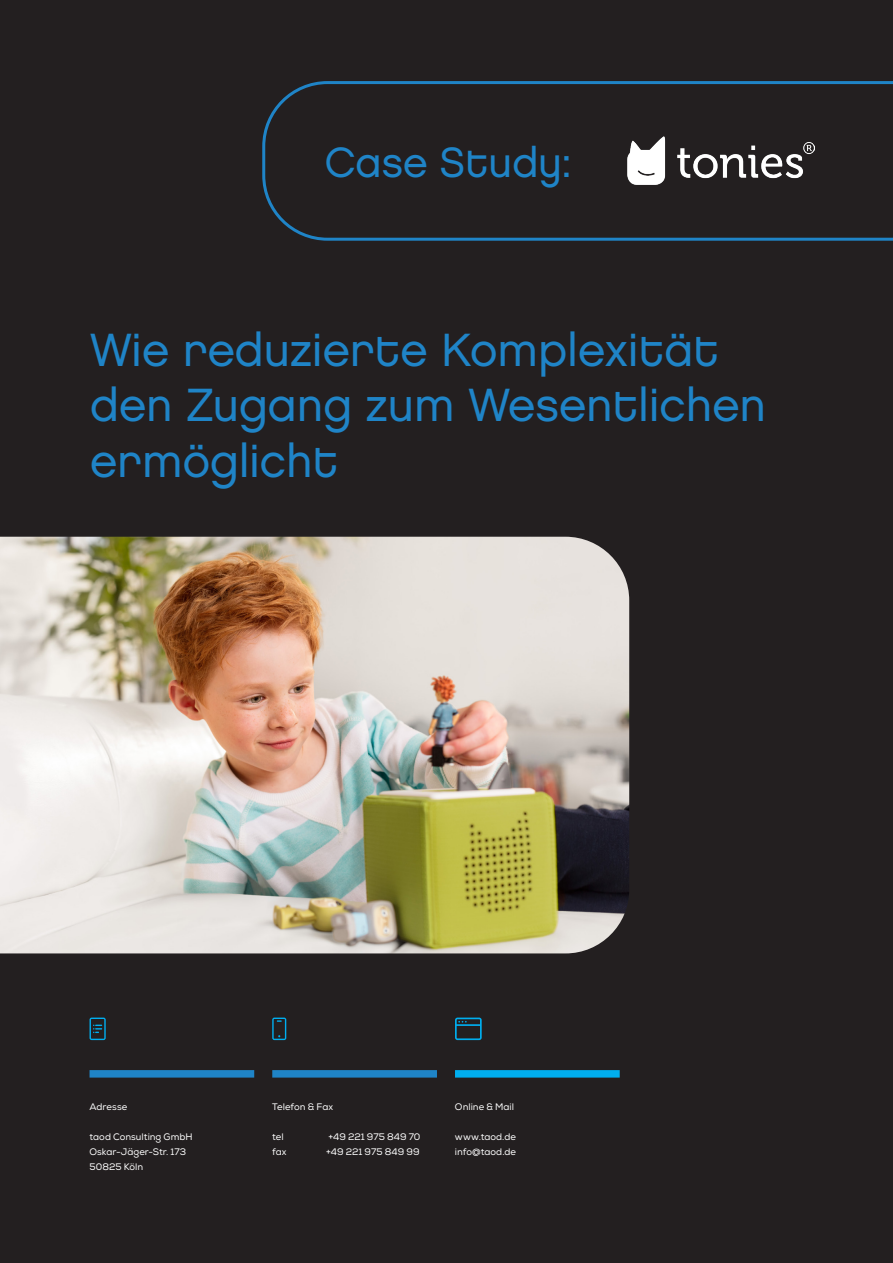
<style>
.page{position:relative;width:893px;height:1263px;background:#231f20}
.page>*{position:absolute;margin:0;border:0;box-sizing:border-box;transform-origin:0 0}
.t1{font:46.5px/55.8px "Chalet London Nineteen Eighty";color:#1f84c7}
.t2{font:42px "Chalet London Nineteen Eighty";color:#1f84c7}
.Small_Text_6_10_Left{font:9px "Nexa";letter-spacing:.005em;color:#fff}
</style>
<div class="page">
<svg style="left:262px;top:81px;width:631px;height:160px"></svg>
<img style="left:628px;top:137px;width:186px;height:48px">
<img style="left:0;top:537px;width:629px;height:416px">
<div style="left:90px;top:1070px;width:164px;height:7px;background:#1f84c7"></div>
<div style="left:272px;top:1070px;width:165px;height:7px;background:#1f84c7"></div>
<div style="left:455px;top:1070px;width:165px;height:7px;background:#00aeef"></div>
<svg style="left:90px;top:1017px;width:16px;height:23px"></svg>
<svg style="left:272px;top:1017px;width:14px;height:23px"></svg>
<svg style="left:455px;top:1017px;width:27px;height:23px"></svg>
<p class="t2" style="left:325px;top:136px;width:248px">Case Study:</p>
<p class="t1" style="left:90px;top:321px;width:678px">Wie reduzierte Komplexität den Zugang zum Wesentlichen ermöglicht</p>
<p class="Small_Text_6_10_Left" style="left:89px;top:1101px;width:39px">Adresse</p>
<p class="Small_Text_6_10_Left" style="left:89px;top:1131px;width:105px">taod Consulting GmbH</p>
<p class="Small_Text_6_10_Left" style="left:89px;top:1146px;width:98px">Oskar-Jäger-Str. 173</p>
<p class="Small_Text_6_10_Left" style="left:89px;top:1161px;width:55px">50825 Köln</p>
<p class="Small_Text_6_10_Left" style="left:272px;top:1101px;width:62px">Telefon &amp; Fax</p>
<p class="Small_Text_6_10_Left" style="left:272px;top:1131px;width:13px">tel</p>
<p class="Small_Text_6_10_Left" style="left:328px;top:1131px;width:93px">+49 221 975 849 70</p>
<p class="Small_Text_6_10_Left" style="left:272px;top:1146px;width:16px">fax</p>
<p class="Small_Text_6_10_Left" style="left:326px;top:1146px;width:95px">+49 221 975 849 99</p>
<p class="Small_Text_6_10_Left" style="left:455px;top:1101px;width:61px">Online &amp; Mail</p>
<p class="Small_Text_6_10_Left" style="left:455px;top:1131px;width:63px">www.taod.de</p>
<p class="Small_Text_6_10_Left" style="left:455px;top:1146px;width:63px">info@taod.de</p>
</div>
